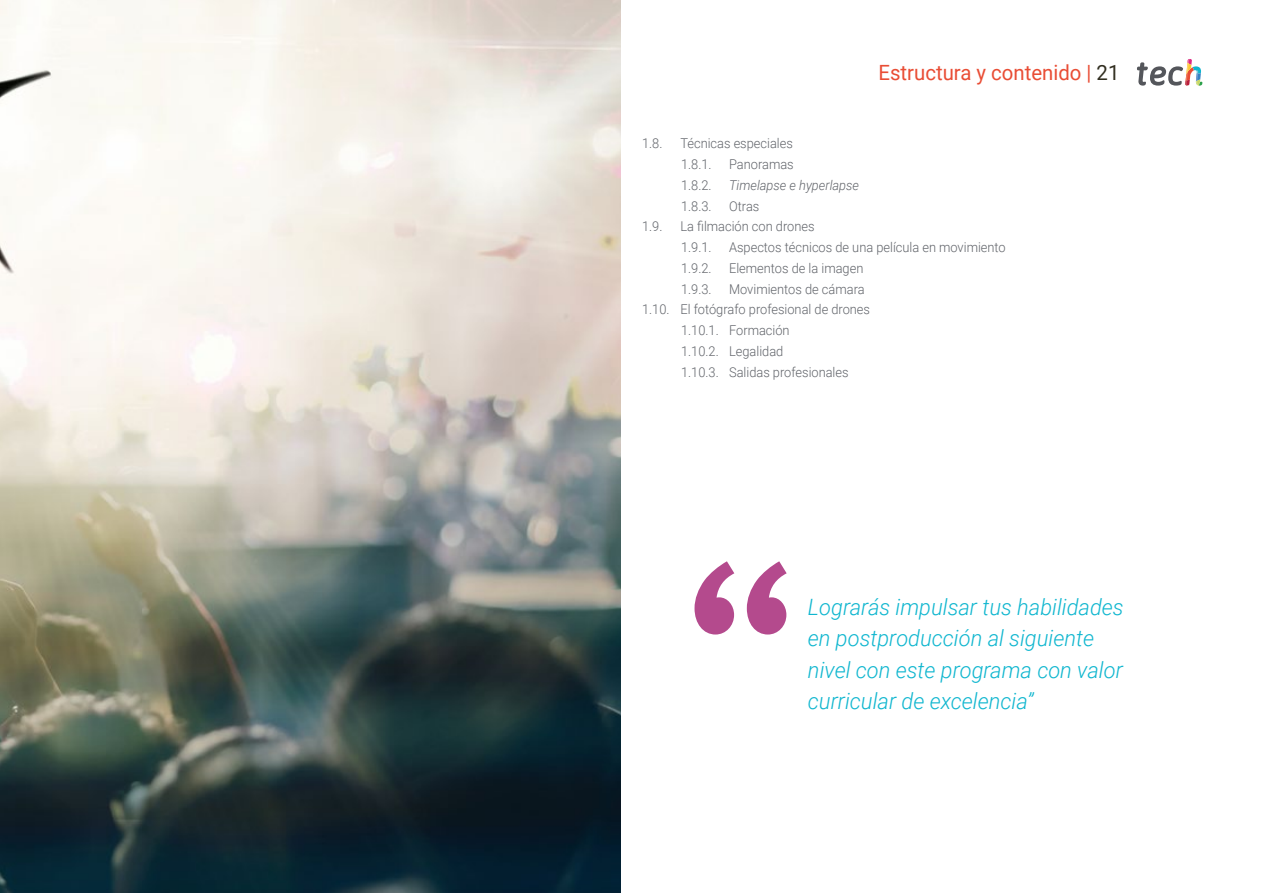
<style>
.page{position:relative;width:1263px;height:893px;background:#fff}
.page>*{position:absolute;margin:0;border:0;box-sizing:border-box;transform-origin:0 0}
.t1{font:italic 300 22.5px/31.5px "Roboto";color:#0fb6cf}
.t2{font:21px "Roboto";color:#e94d35}
.t3{font:300 13.5px/20.7px "Roboto";color:#61646a;scale:.95 1}
.t4{font:italic 300 13.5px "Roboto";color:#61646a;scale:.95 1}
.s1{color:#312e20}
</style>
<div class="page">
<img style="left:0;top:0;width:621px;height:893px">
<svg style="left:694px;top:561px;width:93px;height:73px"></svg>
<svg style="left:1137px;top:59px;width:65px;height:27px"></svg>
<p class="t3" style="left:642px;top:133px;width:23px">1.8.</p>
<p class="t3" style="left:680px;top:133px;width:120px">Técnicas especiales<br>1.8.1.</p>
<p class="t3" style="left:729px;top:153px;width:69px">Panoramas</p>
<p class="t3" style="left:681px;top:174px;width:34px">1.8.2.</p>
<p class="t4" style="left:729px;top:175px;width:138px">Timelapse e hyperlapse</p>
<p class="t3" style="left:681px;top:195px;width:34px">1.8.3.</p>
<p class="t3" style="left:729px;top:195px;width:33px">Otras</p>
<h2 class="t2" style="left:878px;top:57px;width:242px">Estructura y contenido | <span class="s1">21</span></h2>
<p class="t3" style="left:642px;top:216px;width:23px">1.9.</p>
<p class="t3" style="left:680px;top:216px;width:143px">La filmación con drones<br>1.9.1.</p>
<p class="t3" style="left:729px;top:236px;width:293px">Aspectos técnicos de una película en movimiento</p>
<p class="t3" style="left:681px;top:257px;width:34px">1.9.2.</p>
<p class="t3" style="left:729px;top:257px;width:143px">Elementos de la imagen</p>
<p class="t3" style="left:681px;top:278px;width:34px">1.9.3.</p>
<p class="t3" style="left:729px;top:278px;width:144px">Movimientos de cámara</p>
<p class="t3" style="left:642px;top:299px;width:241px">1.10. El fotógrafo profesional de drones</p>
<p class="t3" style="left:681px;top:319px;width:116px">1.10.1. Formación</p>
<p class="t3" style="left:681px;top:340px;width:109px">1.10.2. Legalidad</p>
<p class="t3" style="left:681px;top:361px;width:178px">1.10.3. Salidas profesionales</p>
<h1 class="t1" style="left:808px;top:590px;width:317px">Lograrás impulsar tus habilidades en postproducción al siguiente nivel con este programa con valor curricular de excelencia”</h1>
</div>
